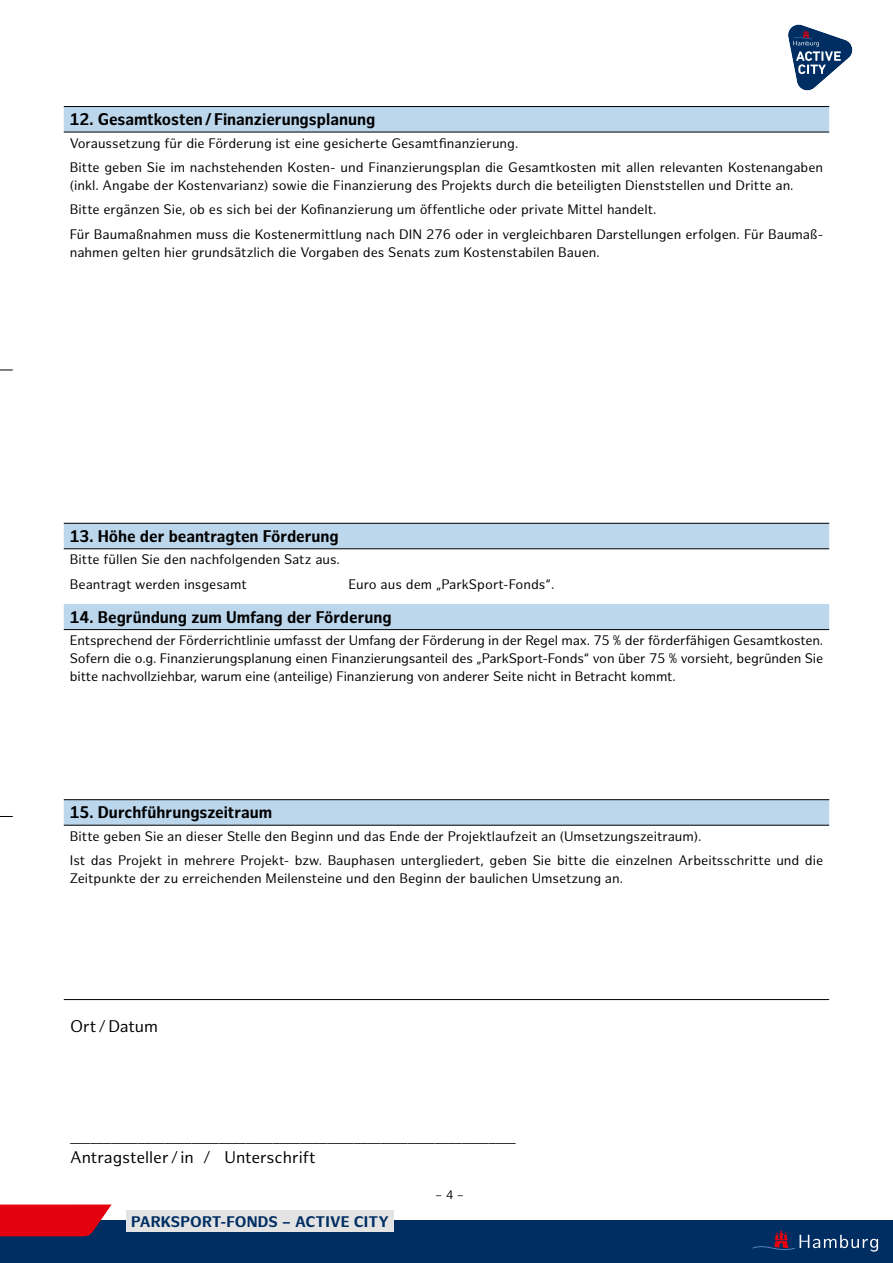
<style>
.page{position:relative;width:893px;height:1263px;background:#fff}
.page>*{position:absolute;margin:0;border:0;box-sizing:border-box;transform-origin:0 0}
.t1{font:700 16.5px "Hamburg Sans";color:#000;scale:.95 1}
.t2{font:16.5px "Hamburg Sans";color:#000}
.t3{font:700 15px "Hamburg Sans";letter-spacing:.01em;color:#002e63}
.t4{font:13.5px/24.5px "Hamburg Sans";color:#000}
.t5{font:12px "Hamburg Sans";color:#000}
</style>
<div class="page">
<div style="left:0;top:1220px;width:893px;height:43px;background:#002e63"></div>
<div style="left:126px;top:1210px;width:268px;height:22px;background:#e3e3e3"></div>
<svg style="left:0;top:1204px;width:112px;height:32px;background:#d30e1f"></svg>
<svg style="left:788px;top:24px;width:65px;height:67px"></svg>
<svg style="left:0;top:370px;width:13px;height:1px"></svg>
<svg style="left:0;top:816px;width:13px;height:1px"></svg>
<svg style="left:752px;top:1230px;width:126px;height:21px"></svg>
<svg style="left:64px;top:107px;width:765px;height:718px"></svg>
<hr style="left:64px;top:106px;width:765px;height:1px;background:#000">
<hr style="left:64px;top:132px;width:765px;height:1px;background:#000">
<hr style="left:64px;top:523px;width:765px;height:1px;background:#000">
<hr style="left:64px;top:548px;width:765px;height:1px;background:#000">
<hr style="left:64px;top:629px;width:765px;height:1px;background:#000">
<hr style="left:64px;top:799px;width:765px;height:1px;background:#000">
<hr style="left:64px;top:825px;width:765px;height:1px;background:#000">
<hr style="left:64px;top:999px;width:765px;height:1px;background:#000">
<p class="t1" style="left:70px;top:110px;width:323px">12. Gesamtkosten/Finanzierungsplanung</p>
<p class="t4" style="left:70px;top:131px;width:755px">Voraussetzung für die Förderung ist eine gesicherte Gesamtfinanzierung.<br>Bitte geben Sie im nachstehenden Kosten- und Finanzierungsplan die Gesamtkosten mit allen relevanten Kostenangaben</p>
<p class="t4" style="left:70px;top:174px;width:755px">(inkl. Angabe der Kostenvarianz) sowie die Finanzierung des Projekts durch die beteiligten Dienststellen und Dritte an.<br>Bitte ergänzen Sie, ob es sich bei der Kofinanzierung um öffentliche oder private Mittel handelt.<br>Für Baumaßnahmen muss die Kostenermittlung nach DIN 276 oder in vergleichbaren Darstellungen erfolgen. Für Baumaß-</p>
<p class="t4" style="left:70px;top:240px;width:532px">nahmen gelten hier grundsätzlich die Vorgaben des Senats zum Kostenstabilen Bauen.</p>
<p class="t1" style="left:70px;top:526px;width:285px">13. Höhe der beantragten Förderung</p>
<p class="t4" style="left:70px;top:548px;width:272px">Bitte füllen Sie den nachfolgenden Satz aus.<br>Beantragt werden insgesamt</p>
<p class="t4" style="left:349px;top:572px;width:207px">Euro aus dem „ParkSport-Fonds“.</p>
<p class="t1" style="left:70px;top:607px;width:340px">14. Begründung zum Umfang der Förderung</p>
<p class="t4" style="left:70px;top:632px;width:755px;line-height:18px;text-align:justify">Entsprechend der Förderrichtlinie umfasst der Umfang der Förderung in der Regel max. 75 % der förderfähigen Gesamtkosten.<br>Sofern die o.g. Finanzierungsplanung einen Finanzierungsanteil des „ParkSport-Fonds“ von über 75 % vorsieht, begründen Sie bitte nachvollziehbar, warum eine (anteilige) Finanzierung von anderer Seite nicht in Betracht kommt.</p>
<p class="t1" style="left:70px;top:803px;width:215px">15. Durchführungszeitraum</p>
<p class="t4" style="left:70px;top:824px;width:755px">Bitte geben Sie an dieser Stelle den Beginn und das Ende der Projektlaufzeit an (Umsetzungszeitraum).<br>Ist das Projekt in mehrere Projekt- bzw. Bauphasen untergliedert, geben Sie bitte die einzelnen Arbeitsschritte und die</p>
<p class="t4" style="left:70px;top:867px;width:555px">Zeitpunkte der zu erreichenden Meilensteine und den Beginn der baulichen Umsetzung an.</p>
<p class="t2" style="left:70px;top:1017px;width:89px">Ort /Datum</p>
<p class="t4" style="left:70px;top:1125px;width:447px">__________________________________________________________________</p>
<p class="t2" style="left:70px;top:1147px;width:247px">Antragsteller / in / Unterschrift</p>
<p class="t5" style="left:435px;top:1188px;width:30px">– 4 –</p>
<p class="t3" style="left:131px;top:1213px;width:259px">PARKSPORT-FONDS – ACTIVE CITY</p>
</div>
